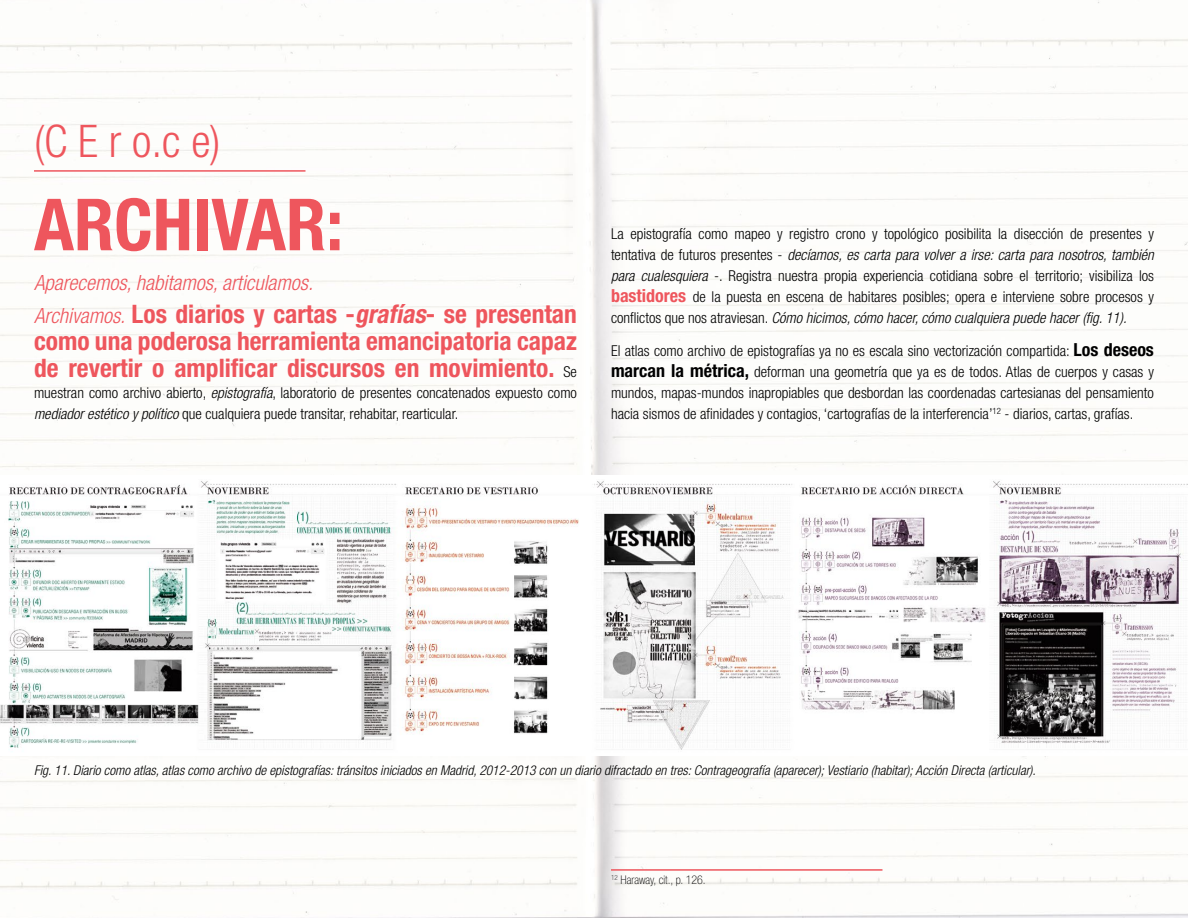
<style>
.page{position:relative;width:1188px;height:918px;background:#fff}
.page>*{position:absolute;margin:0;border:0;box-sizing:border-box;transform-origin:0 0}
.t1{font:700 condensed 72px "Helvetica Neue LT Std";color:#ee565d}
.t2{font:300 condensed 45px "Helvetica Neue LT Std";color:#ee565d}
.t3{font:700 condensed 25.5px/27px "Helvetica Neue LT Std";color:#ee565d;text-align:justify}
.t4{font:italic 300 condensed 21px "Helvetica Neue LT Std";color:#ee565d}
.t5{font:300 condensed 15px/21px "Helvetica Neue LT Std";color:#000;text-align:justify}
.t6{font:italic 300 condensed 13.5px "Helvetica Neue LT Std";color:#000}
.t7{font:100 condensed 12px "Helvetica Neue LT Std";color:#000}
.s1{font-weight:300;font-style:italic;font-size:21px}
.s2{font-style:italic}
.s3{font-weight:300;font-size:15px;color:#000}
.s4{font-weight:700;font-size:18px;color:#ee565d}
.s5{font-weight:700;font-size:18px}
</style>
<div class="page">
<img style="left:0;top:0;width:1188px;height:918px">
<hr style="left:611px;top:869px;width:271px;height:2px;background:#ee565d">
<img style="left:0;top:476px;width:1188px;height:280px">
<hr style="left:34px;top:170px;width:272px;height:2px;background:#ee565d">
<h2 class="t2" style="left:34px;top:115px;width:188px">(C E r o.c e)</h2>
<h1 class="t1" style="left:34px;top:181px;width:311px">ARCHIVAR:</h1>
<h3 class="t4" style="left:34px;top:271px;width:281px">Aparecemos, habitamos, articulamos.</h3>
<h3 class="t3" style="left:34px;top:301px;width:544px"><span class="s1">Archivamos.</span> Los diarios y cartas -<span class="s2">grafías</span>- se presentan como una poderosa herramienta emancipatoria capaz de revertir o amplificar discursos en movimiento. <span class="s3">Se</span></h3>
<p class="t5" style="left:34px;top:382px;width:545px">muestran como archivo abierto, <span class="s2">epistografía</span>, laboratorio de presentes concatenados expuesto como <span class="s2">mediador estético y político</span> que cualquiera puede transitar, rehabitar, rearticular.</p>
<p class="t5" style="left:611px;top:223px;width:545px">La epistografía como mapeo y registro crono y topológico posibilita la disección de presentes y tentativa de futuros presentes - <span class="s2">decíamos, es carta para volver a irse: carta para nosotros, también para cualesquiera</span> -. Registra nuestra propia experiencia cotidiana sobre el territorio; visibiliza los <span class="s4">bastidores</span> de la puesta en escena de habitares posibles; opera e interviene sobre procesos y conflictos que nos atraviesan. <span class="s2">Cómo hicimos, cómo hacer, cómo cualquiera puede hacer (fig. 11).</span></p>
<p class="t5" style="left:611px;top:340px;width:545px">El atlas como archivo de epistografías ya no es escala sino vectorización compartida: <span class="s5">Los deseos marcan la métrica,</span> deforman una geometría que ya es de todos. Atlas de cuerpos y casas y mundos, mapas-mundos inapropiables que desbordan las coordenadas cartesianas del pensamiento hacia sismos de afinidades y contagios, ‘cartografías de la interferencia’<sup>12</sup> - diarios, cartas, grafías.</p>
<p class="t6" style="left:34px;top:763px;width:1003px">Fig. 11. Diario como atlas, atlas como archivo de epistografías: tránsitos iniciados en Madrid, 2012-2013 con un diario difractado en tres: Contrageografía (aparecer); Vestiario (habitar); Acción Directa (articular).</p>
<p class="t7" style="left:611px;top:873px;width:96px"><sup>12</sup> Haraway, cit., p. 126.</p>
</div>
